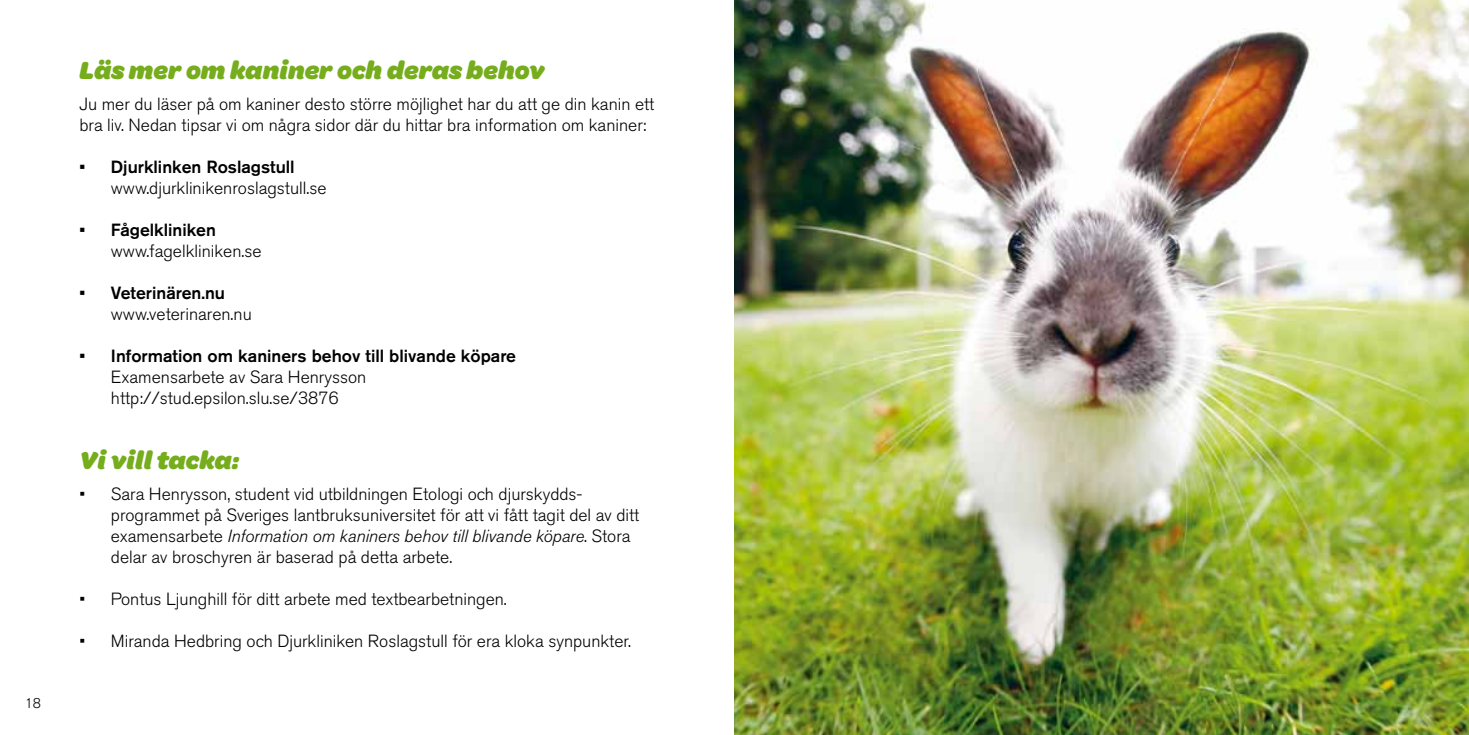
<style>
.page{position:relative;width:1469px;height:735px;background:#fff}
.page>*{position:absolute;margin:0;border:0;box-sizing:border-box;transform-origin:0 0}
.t1{font:italic 900 26.25px "Omnes";color:#76ad1c}
.t2{font:300 17.5px/21px "Akzidenz Grotesk BE";color:#000}
.t3{font:500 17.5px "Akzidenz Grotesk BE";color:#000}
.t4{font:300 14px "Akzidenz Grotesk BE";color:#000}
.s1{font-style:italic}
</style>
<div class="page">
<img style="left:734px;top:0;width:734px;height:734px">
<p class="t4" style="left:25px;top:695px;width:18px">18</p>
<h1 class="t1" style="left:79px;top:50px;width:467px">Läs mer om kaniner och deras behov</h1>
<p class="t2" style="left:79px;top:94px;width:576px">Ju mer du läser på om kaniner desto större möjlighet har du att ge din kanin ett bra liv. Nedan tipsar vi om några sidor där du hittar bra information om kaniner:</p>
<p class="t3" style="left:79px;top:156px;width:217px">• Djurklinken Roslagstull</p>
<p class="t2" style="left:111px;top:178px;width:217px">www.djurklinikenroslagstull.se</p>
<p class="t3" style="left:79px;top:219px;width:138px">• Fågelkliniken</p>
<p class="t2" style="left:111px;top:241px;width:152px">www.fagelkliniken.se</p>
<p class="t3" style="left:79px;top:282px;width:147px">• Veterinären.nu</p>
<p class="t2" style="left:111px;top:304px;width:142px">www.veterinaren.nu</p>
<p class="t3" style="left:79px;top:345px;width:438px">• Information om kaniners behov till blivande köpare</p>
<p class="t2" style="left:111px;top:367px;width:257px">Examensarbete av Sara Henrysson http://stud.epsilon.slu.se/3876</p>
<h1 class="t1" style="left:79px;top:440px;width:161px">Vi vill tacka:</h1>
<p class="t2" style="left:111px;top:483px;width:530px;text-indent:-32px">• Sara Henrysson, student vid utbildningen Etologi och djurskydds&shy;programmet på Sveriges lantbruksuniversitet för att vi fått tagit del av ditt examensarbete <span class="s1">Information om kaniners behov till blivande köpare</span>. Stora delar av broschyren är baserad på detta arbete.</p>
<p class="t2" style="left:79px;top:588px;width:429px">• Pontus Ljunghill för ditt arbete med textbearbetningen.</p>
<p class="t2" style="left:79px;top:630px;width:553px">• Miranda Hedbring och Djurkliniken Roslagstull för era kloka synpunkter.</p>
</div>
